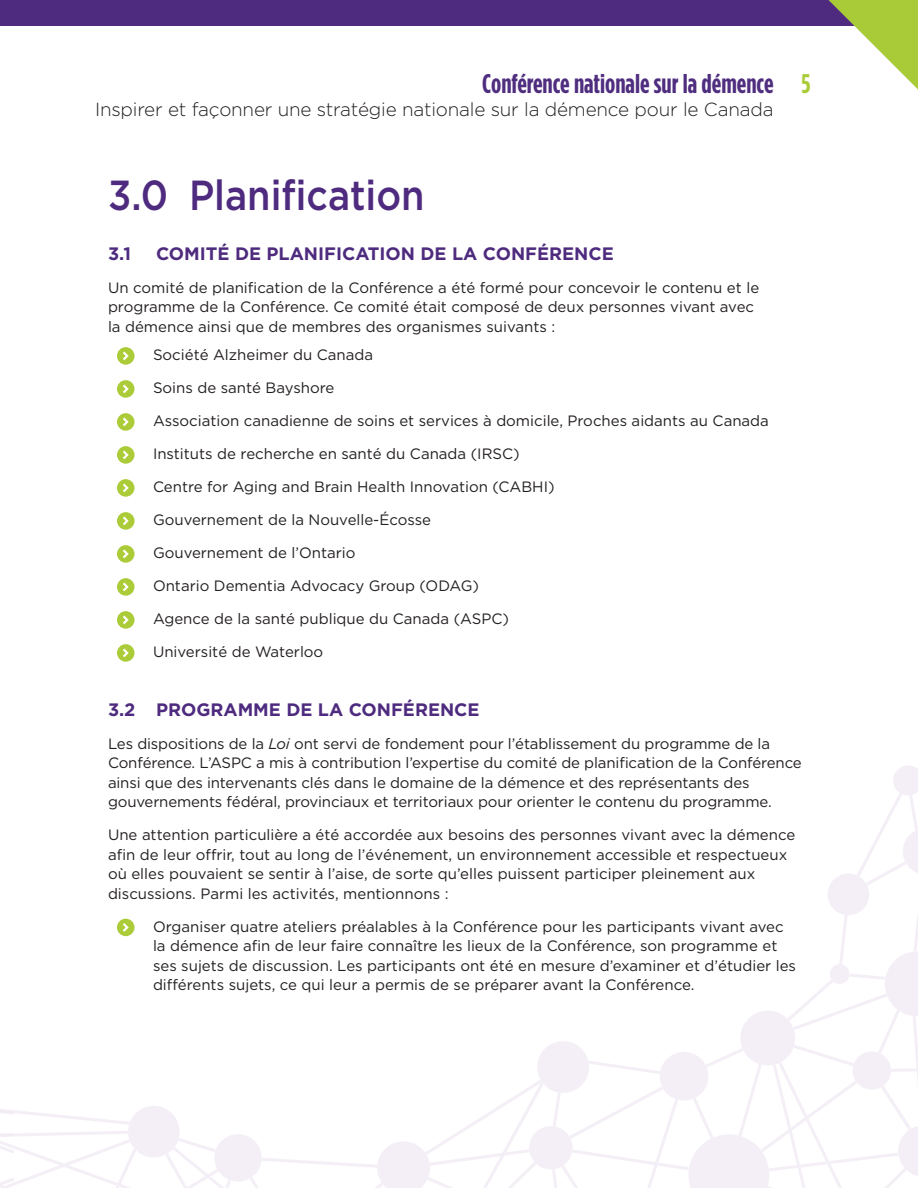
<style>
.page{position:relative;width:918px;height:1188px;background:#fff}
.page>*{position:absolute;margin:0;border:0;box-sizing:border-box;transform-origin:0 0}
.t1{font:500 42px "Gotham HTF";color:#4e2b7f;scale:.9 1}
.t2{font:700 27px "Gotham Condensed";color:#4f2d7f}
.t3{font:700 27px "Gotham Condensed";color:#aacc39}
.t4{font:300 18.9px "Gotham HTF";letter-spacing:-.01em;color:#231f20}
.t5{font:700 18px "Gotham HTF";color:#4e2b7f}
.t6{font:15px/19.5px "Gotham HTF";color:#231f20}
.s1{font-style:italic}
</style>
<div class="page">
<svg style="left:537px;top:766px;width:381px;height:422px"></svg>
<svg style="left:0;top:1106px;width:200px;height:82px"></svg>
<svg style="left:200px;top:1080px;width:472px;height:108px"></svg>
<div style="left:0;top:0;width:918px;height:26px;background:#4f2b7f"></div>
<svg style="left:828px;top:0;width:90px;height:90px"></svg>
<div style="left:117px;top:347px;width:18px;height:18px;background:#abcc38;border-radius:50%"></div>
<svg style="left:123px;top:352px;width:6px;height:8px"></svg>
<div style="left:117px;top:380px;width:18px;height:18px;background:#abcc38;border-radius:50%"></div>
<svg style="left:123px;top:385px;width:6px;height:8px"></svg>
<div style="left:117px;top:413px;width:18px;height:18px;background:#abcc38;border-radius:50%"></div>
<svg style="left:123px;top:418px;width:6px;height:8px"></svg>
<div style="left:117px;top:446px;width:18px;height:18px;background:#abcc38;border-radius:50%"></div>
<svg style="left:123px;top:451px;width:6px;height:8px"></svg>
<div style="left:117px;top:479px;width:18px;height:18px;background:#abcc38;border-radius:50%"></div>
<svg style="left:123px;top:484px;width:6px;height:8px"></svg>
<div style="left:117px;top:512px;width:18px;height:18px;background:#abcc38;border-radius:50%"></div>
<svg style="left:123px;top:517px;width:6px;height:8px"></svg>
<div style="left:117px;top:545px;width:18px;height:18px;background:#abcc38;border-radius:50%"></div>
<svg style="left:123px;top:550px;width:6px;height:8px"></svg>
<div style="left:117px;top:578px;width:18px;height:18px;background:#abcc38;border-radius:50%"></div>
<svg style="left:123px;top:583px;width:6px;height:8px"></svg>
<div style="left:117px;top:611px;width:18px;height:18px;background:#abcc38;border-radius:50%"></div>
<svg style="left:123px;top:616px;width:6px;height:8px"></svg>
<div style="left:117px;top:644px;width:18px;height:18px;background:#abcc38;border-radius:50%"></div>
<svg style="left:123px;top:649px;width:6px;height:8px"></svg>
<div style="left:117px;top:919px;width:18px;height:17px;background:#abcc38;border-radius:50%"></div>
<svg style="left:123px;top:923px;width:6px;height:9px"></svg>
<h2 class="t2" style="left:482px;top:68px;width:293px">Conférence nationale sur la démence</h2>
<p class="t4" style="left:95px;top:99px;width:680px">Inspirer et façonner une stratégie nationale sur la démence pour le Canada</p>
<h1 class="t1" style="left:108px;top:172px;width:353px">3.0 Planification</h1>
<p class="t5" style="left:108px;top:243px;width:25px">3.1</p>
<p class="t5" style="left:156px;top:243px;width:459px">COMITÉ DE PLANIFICATION DE LA CONFÉRENCE</p>
<p class="t6" style="left:108px;top:277px;width:653px">Un comité de planification de la Conférence a été formé pour concevoir le contenu et le programme de la Conférence. Ce comité était composé de deux personnes vivant avec la démence ainsi que de membres des organismes suivants :</p>
<p class="t6" style="left:153px;top:345px;width:222px">Société Alzheimer du Canada</p>
<p class="t6" style="left:153px;top:378px;width:183px">Soins de santé Bayshore</p>
<p class="t6" style="left:153px;top:411px;width:617px">Association canadienne de soins et services à domicile, Proches aidants au Canada</p>
<p class="t6" style="left:153px;top:444px;width:368px">Instituts de recherche en santé du Canada (IRSC)</p>
<p class="t6" style="left:153px;top:477px;width:403px">Centre for Aging and Brain Health Innovation (CABHI)</p>
<p class="t6" style="left:153px;top:510px;width:280px">Gouvernement de la Nouvelle-Écosse</p>
<p class="t6" style="left:153px;top:543px;width:204px">Gouvernement de l’Ontario</p>
<p class="t6" style="left:153px;top:576px;width:327px">Ontario Dementia Advocacy Group (ODAG)</p>
<p class="t6" style="left:153px;top:609px;width:358px">Agence de la santé publique du Canada (ASPC)</p>
<p class="t6" style="left:153px;top:642px;width:172px">Université de Waterloo</p>
<h2 class="t3" style="left:801px;top:68px;width:10px">5</h2>
<p class="t5" style="left:108px;top:699px;width:373px">3.2 PROGRAMME DE LA CONFÉRENCE</p>
<p class="t6" style="left:108px;top:733px;width:695px">Les dispositions de la <span class="s1">Loi</span> ont servi de fondement pour l’établissement du programme de la Conférence. L’ASPC a mis à contribution l’expertise du comité de planification de la Conférence ainsi que des intervenants clés dans le domaine de la démence et des représentants des gouvernements fédéral, provinciaux et territoriaux pour orienter le contenu du programme.</p>
<p class="t6" style="left:108px;top:825px;width:689px">Une attention particulière a été accordée aux besoins des personnes vivant avec la démence afin de leur offrir, tout au long de l’événement, un environnement accessible et respectueux où elles pouvaient se sentir à l’aise, de sorte qu’elles puissent participer pleinement aux discussions. Parmi les activités, mentionnons :</p>
<p class="t6" style="left:153px;top:916px;width:645px">Organiser quatre ateliers préalables à la Conférence pour les participants vivant avec la démence afin de leur faire connaître les lieux de la Conférence, son programme et ses sujets de discussion. Les participants ont été en mesure d’examiner et d’étudier les différents sujets, ce qui leur a permis de se préparer avant la Conférence.</p>
</div>
